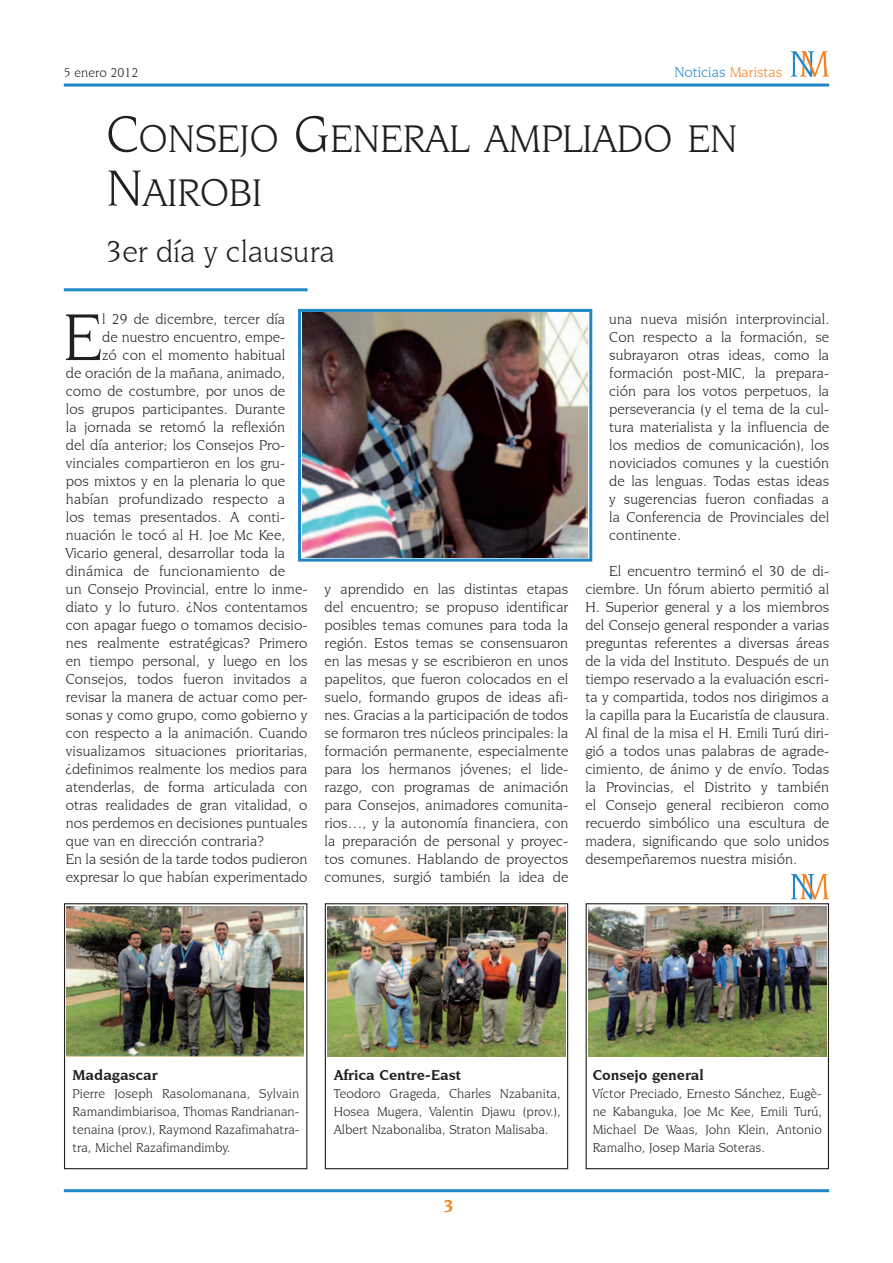
<style>
.page{position:relative;width:893px;height:1263px;background:#fff}
.page>*{position:absolute;margin:0;border:0;box-sizing:border-box;transform-origin:0 0}
.t1{font:70.2px "Novarese IT Cby BT";color:#231f20}
.t2{font:40.5px/54px "Novarese IT Cby BT";color:#231f20}
.t3{font:31.5px "Novarese IT Cby BT";color:#231f20}
.t4{font:700 18px "Novarese IT Cby BT";color:#f58220}
.t5{font:15px/18px "Novarese IT Cby BT";color:#231f20;text-align:justify}
.t6{font:700 15px "Novarese IT Cby BT";color:#231f20}
.t7{font:15px "Novarese IT Cby BT";color:#2088c9}
.t8{font:13.5px/18px "Novarese IT Cby BT";color:#231f20;text-align:justify}
.s1{color:#f58220}
.s2{font-size:54px}
</style>
<div class="page">
<hr style="left:64px;top:1189px;width:765px;height:3px;background:#2088c9">
<hr style="left:64px;top:84px;width:765px;height:3px;background:#2088c9">
<svg style="left:791px;top:51px;width:38px;height:26px"></svg>
<hr style="left:64px;top:288px;width:244px;height:3px;background:#2088c9">
<img style="left:66px;top:906px;width:238px;height:151px">
<div style="left:64px;top:903px;width:243px;height:266px;border:1px solid #231f20"></div>
<img style="left:328px;top:906px;width:237px;height:151px">
<div style="left:325px;top:903px;width:243px;height:266px;border:1px solid #231f20"></div>
<img style="left:588px;top:906px;width:238px;height:151px">
<div style="left:586px;top:903px;width:243px;height:266px;border:1px solid #231f20"></div>
<img style="left:302px;top:313px;width:285px;height:244px">
<div style="left:298px;top:309px;width:294px;height:253px;border:3px solid #2088c9"></div>
<svg style="left:791px;top:874px;width:38px;height:25px"></svg>
<p class="t8" style="left:64px;top:63px;width:76px">5 enero 2012</p>
<p class="t7" style="left:674px;top:63px;width:110px">Noticias <span class="s1">Maristas</span></p>
<h2 class="t2" style="left:106px;top:111px;width:633px"><span class="s2">C</span>ONSEJO <span class="s2">G</span>ENERAL AMPLIADO EN<br><span class="s2">N</span>AIROBI</h2>
<h3 class="t3" style="left:106px;top:233px;width:230px">3er día y clausura</h3>
<h1 class="t1" style="left:63px;top:295px;width:41px">E</h1>
<p class="t5" style="left:102px;top:310px;width:184px">l 29 de dicembre, tercer día</p>
<p class="t5" style="left:102px;top:328px;width:184px">de nuestro encuentro, empe-</p>
<p class="t5" style="left:102px;top:346px;width:184px">zó con el momento habitual</p>
<p class="t5" style="left:66px;top:364px;width:221px">de oración de la mañana, animado,</p>
<p class="t5" style="left:66px;top:382px;width:221px">como de costumbre, por unos de</p>
<p class="t5" style="left:66px;top:400px;width:221px">los grupos participantes. Durante</p>
<p class="t5" style="left:66px;top:418px;width:221px">la jornada se retomó la reflexión</p>
<p class="t5" style="left:66px;top:436px;width:221px">del día anterior; los Consejos Pro-</p>
<p class="t5" style="left:66px;top:454px;width:221px">vinciales compartieron en los gru-</p>
<p class="t5" style="left:66px;top:472px;width:221px">pos mixtos y en la plenaria lo que</p>
<p class="t5" style="left:66px;top:490px;width:221px">habían profundizado respecto a</p>
<p class="t5" style="left:66px;top:508px;width:221px">los temas presentados. A conti-</p>
<p class="t5" style="left:66px;top:526px;width:221px">nuación le tocó al H. Joe Mc Kee,</p>
<p class="t5" style="left:66px;top:544px;width:221px">Vicario general, desarrollar toda la</p>
<p class="t5" style="left:66px;top:562px;width:221px">dinámica de funcionamiento de</p>
<p class="t5" style="left:66px;top:580px;width:243px">un Consejo Provincial, entre lo inme-</p>
<p class="t5" style="left:66px;top:598px;width:243px">diato y lo futuro. ¿Nos contentamos</p>
<p class="t5" style="left:66px;top:616px;width:243px">con apagar fuego o tomamos decisio-</p>
<p class="t5" style="left:66px;top:634px;width:243px">nes realmente estratégicas? Primero</p>
<p class="t5" style="left:66px;top:652px;width:243px">en tiempo personal, y luego en los</p>
<p class="t5" style="left:66px;top:670px;width:243px">Consejos, todos fueron invitados a</p>
<p class="t5" style="left:66px;top:688px;width:243px">revisar la manera de actuar como per-</p>
<p class="t5" style="left:66px;top:706px;width:243px">sonas y como grupo, como gobierno y</p>
<p class="t5" style="left:66px;top:724px;width:243px">con respecto a la animación. Cuando</p>
<p class="t5" style="left:66px;top:742px;width:243px">visualizamos situaciones prioritarias,</p>
<p class="t5" style="left:66px;top:760px;width:243px">¿definimos realmente los medios para</p>
<p class="t5" style="left:66px;top:778px;width:243px">atenderlas, de forma articulada con</p>
<p class="t5" style="left:66px;top:796px;width:243px">otras realidades de gran vitalidad, o</p>
<p class="t5" style="left:66px;top:814px;width:243px">nos perdemos en decisiones puntuales</p>
<p class="t5" style="left:66px;top:832px;width:199px">que van en dirección contraria?</p>
<p class="t5" style="left:66px;top:850px;width:243px">En la sesión de la tarde todos pudieron</p>
<p class="t5" style="left:66px;top:868px;width:243px">expresar lo que habían experimentado</p>
<p class="t5" style="left:325px;top:580px;width:245px">y aprendido en las distintas etapas del encuentro; se propuso identificar posibles temas comunes para toda la región. Estos temas se consensuaron en las mesas y se escribieron en unos papelitos, que fueron colocados en el suelo, formando grupos de ideas afi&shy;nes. Gracias a la participación de todos se formaron tres núcleos principales: la formación permanente, especialmente para los hermanos jóvenes; el lide&shy;razgo, con programas de animación para Consejos, animadores comunita&shy;rios…, y la autonomía financiera, con la preparación de personal y proyec&shy;tos comunes. Hablando de proyectos comunes, surgió también la idea de</p>
<p class="t5" style="left:609px;top:310px;width:221px">una nueva misión interprovincial.<br>Con respecto a la formación, se subrayaron otras ideas, como la formación post-MIC, la prepara&shy;ción para los votos perpetuos, la perseverancia (y el tema de la cul&shy;tura materialista y la influencia de los medios de comunicación), los noviciados comunes y la cuestión de las lenguas. Todas estas ideas y sugerencias fueron confiadas a la Conferencia de Provinciales del continente.</p>
<p class="t5" style="left:585px;top:562px;width:245px;text-indent:24px">El encuentro terminó el 30 de di&shy;ciembre. Un fórum abierto permitió al H. Superior general y a los miembros del Consejo general responder a varias preguntas referentes a diversas áreas de la vida del Instituto. Después de un tiempo reservado a la evaluación escri&shy;ta y compartida, todos nos dirigimos a la capilla para la Eucaristía de clausura.<br>Al final de la misa el H. Emili Turú diri&shy;gió a todos unas palabras de agrade&shy;cimiento, de ánimo y de envío. Todas la Provincias, el Distrito y también el Consejo general recibieron como recuerdo simbólico una escultura de madera, significando que solo unidos desempeñaremos nuestra misión.</p>
<p class="t6" style="left:73px;top:1066px;width:87px">Madagascar</p>
<p class="t8" style="left:73px;top:1084px;width:228px">Pierre Joseph Rasolomanana, Sylvain Ramandimbiarisoa, Thomas Randrianan&shy;tenaina (prov.), Raymond Razafimahatra&shy;tra, Michel Razafimandimby.</p>
<p class="t6" style="left:334px;top:1066px;width:129px">Africa Centre-East</p>
<p class="t8" style="left:334px;top:1084px;width:228px">Teodoro Grageda, Charles Nzabanita, Hosea Mugera, Valentin Djawu (prov.), Albert Nzabonaliba, Straton Malisaba.</p>
<p class="t4" style="left:443px;top:1195px;width:12px">3</p>
<p class="t6" style="left:593px;top:1066px;width:113px">Consejo general</p>
<p class="t8" style="left:593px;top:1084px;width:231px">Víctor Preciado, Ernesto Sánchez, Eugè&shy;ne Kabanguka, Joe Mc Kee, Emili Turú, Michael De Waas, John Klein, Antonio Ramalho, Josep Maria Soteras.</p>
</div>
